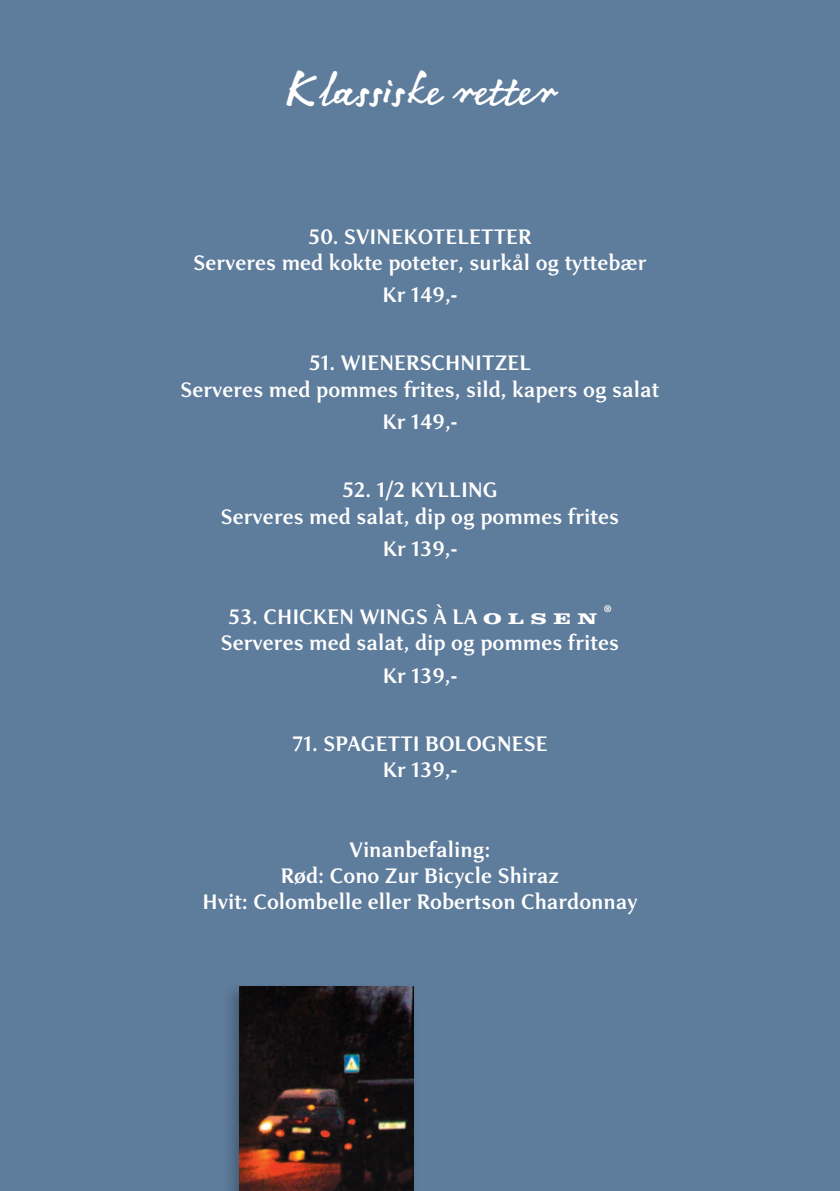
<style>
.page{position:relative;width:840px;height:1191px;background:#fff}
.page>*{position:absolute;margin:0;border:0;box-sizing:border-box;transform-origin:0 0}
.t1{font:46px "Linotype Notec";color:#fff}
.t2{font:700 22px/26.4px "New Age Condensed";color:#fff;text-align:center}
.t3{font:700 10px "Clarendon";color:#fff}
.s1{font-family:"Clarendon";font-size:16px}
</style>
<div class="page">
<div style="left:0;top:0;width:839px;height:1191px;background:#5e7c9b"></div>
<img style="left:231px;top:986px;width:183px;height:205px">
<img style="left:239px;top:986px;width:174px;height:205px">
<h1 class="t1" style="left:284px;top:55px;width:272px">Klassiske retter</h1>
<p class="t2" style="left:193px;top:223px;width:454px">50. SVINEKOTELETTER<br>Serveres med kokte poteter, surkål og tyttebær</p>
<p class="t2" style="left:382px;top:281px;width:76px">Kr 149,-</p>
<p class="t2" style="left:180px;top:350px;width:480px">51. WIENERSCHNITZEL<br>Serveres med pommes frites, sild, kapers og salat</p>
<p class="t2" style="left:382px;top:408px;width:76px">Kr 149,-</p>
<p class="t2" style="left:221px;top:477px;width:399px">52. 1/2 KYLLING<br>Serveres med salat, dip og pommes frites</p>
<p class="t2" style="left:382px;top:535px;width:76px">Kr 139,-</p>
<p class="t2" style="left:228px;top:603px;width:370px">53. CHICKEN WINGS À LA <span class="s1">O L S E N</span></p>
<p class="t3" style="left:603px;top:602px;width:9px">®</p>
<p class="t2" style="left:221px;top:627px;width:399px;line-height:32px">Serveres med salat, dip og pommes frites<br>Kr 139,-</p>
<p class="t2" style="left:292px;top:730px;width:257px">71. SPAGETTI BOLOGNESE<br>Kr 139,-</p>
<p class="t2" style="left:202px;top:836px;width:436px">Vinanbefaling:<br>Rød: Cono Zur Bicycle Shiraz<br>Hvit: Colombelle eller Robertson Chardonnay</p>
</div>
